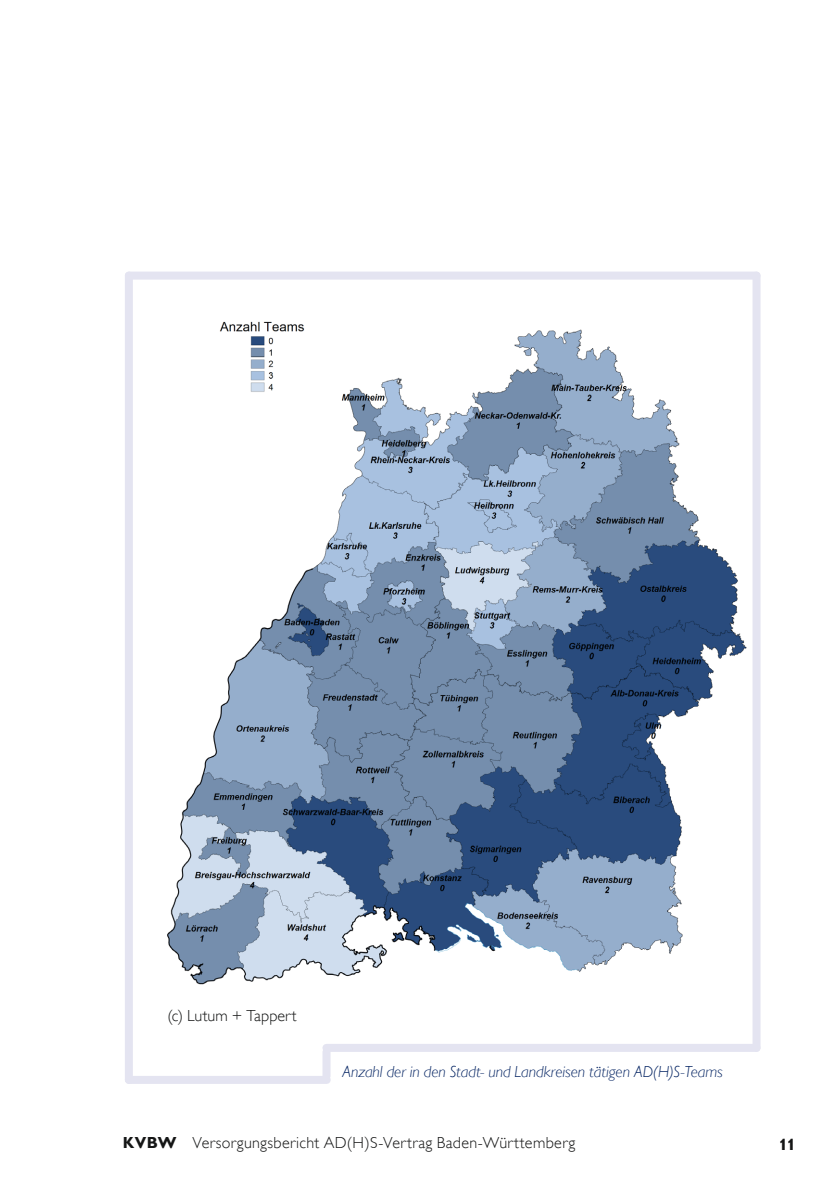
<style>
.page{position:relative;width:840px;height:1191px;background:#fff}
.page>*{position:absolute;margin:0;border:0;box-sizing:border-box;transform-origin:0 0}
.t1{font:300 16px "Gill Alt One";letter-spacing:.02em;color:#151616}
.t2{font:italic 300 16px "Gill Alt One";letter-spacing:-.005em;color:#082765}
.t3{font:300 16px "Gill Alt One";color:#151616}
.t4{font:700 16px "Gill Alt One";color:#151616}
.s1{font-weight:700}
</style>
<div class="page">
<img style="left:167px;top:301px;width:594px;height:734px">
<div style="left:129px;top:271px;width:627px;height:8px;background:#e4e4f1"></div>
<div style="left:752px;top:275px;width:8px;height:772px;background:#e4e4f1"></div>
<div style="left:326px;top:1043px;width:430px;height:8px;background:#e4e4f1"></div>
<div style="left:322px;top:1051px;width:8px;height:25px;background:#e4e4f1"></div>
<div style="left:129px;top:1075px;width:197px;height:8px;background:#e4e4f1"></div>
<div style="left:125px;top:275px;width:8px;height:804px;background:#e4e4f1"></div>
<p class="t3" style="left:167px;top:1006px;width:131px">(c) Lutum + Tappert</p>
<p class="t2" style="left:342px;top:1062px;width:381px">Anzahl der in den Stadt- und Landkreisen tätigen AD(H)S-Teams</p>
<p class="t1" style="left:123px;top:1133px;width:453px"><span class="s1">KVBW</span> Versorgungsbericht AD(H)S-Vertrag Baden-Württemberg</p>
<p class="t4" style="left:778px;top:1135px;width:19px">11</p>
</div>
